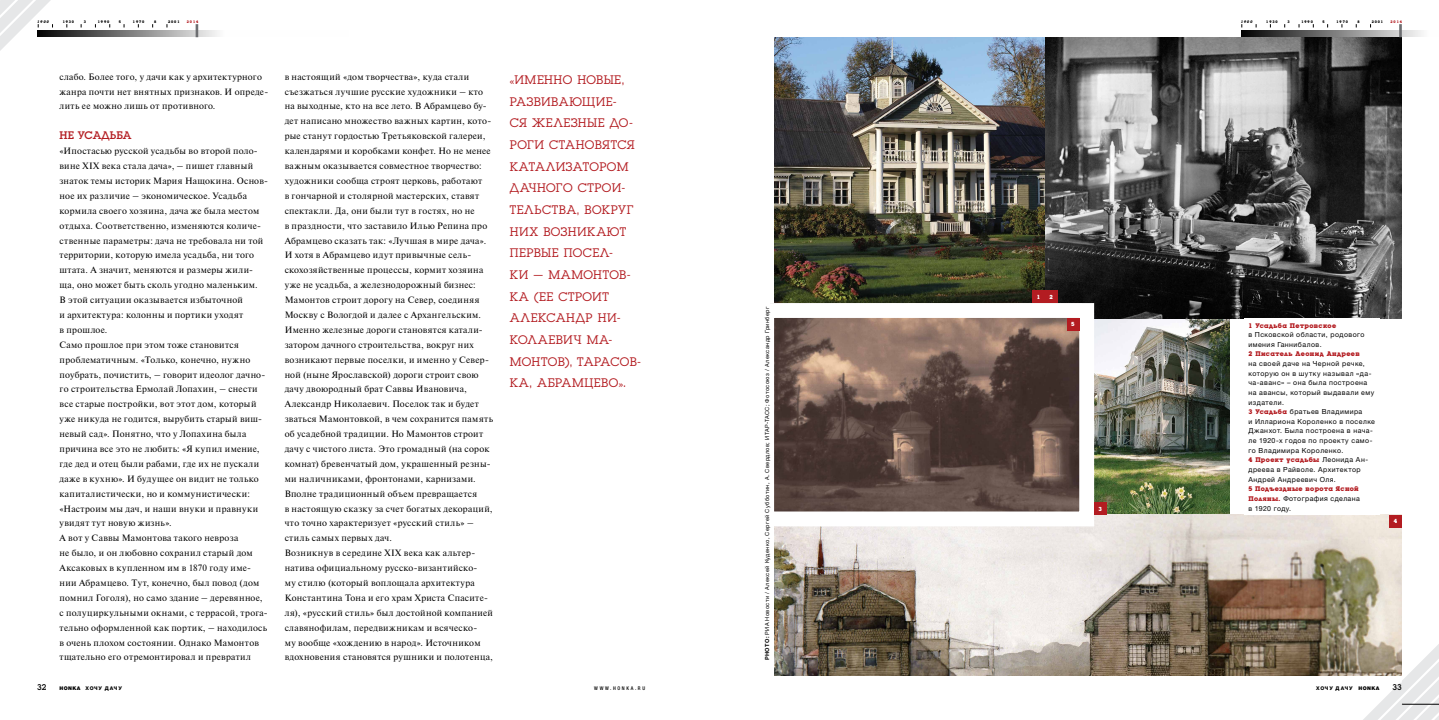
<style>
.page{position:relative;width:1439px;height:720px;background:#fff}
.page>*{position:absolute;margin:0;border:0;box-sizing:border-box;transform-origin:0 0}
.t1{font:12.95px/21.6px "Luga";letter-spacing:.04em;color:#b31c21}
.t2{font:11.46px "Luga";letter-spacing:.005em;color:#b31c21}
.t3{font:9.19px/14.9px "Newton";letter-spacing:.035em;color:#000}
.t4{font:8.66px "Luga";color:#000}
.t5{font:7px/9.6px "Helvetica Neue LTW1 G";letter-spacing:.065em;color:#000}
.t6{font:700 7px "Luga";letter-spacing:.055em;color:#b31c21}
.t7{font:700 6.12px "Luga";color:#fff}
.t8{font:5.6px "Helvetica Neue LTW1 G";letter-spacing:.07em;color:#000}
.t9{font:800 5.08px "Helvetica Neue LTW1 G";letter-spacing:.165em;color:#000}
.t10{font:500 condensed 5.08px "Helvetica Neue LTW1 G";letter-spacing:.325em;color:#000}
.t11{font:700 3.85px "Luga";letter-spacing:.235em;color:#000}
.t12{font:italic 700 3.85px "Luga";letter-spacing:.235em;color:#000}
.t13{font:700 3.85px "Luga";letter-spacing:.235em;color:#b31c21}
.s1{font-weight:700}
.s2{font-family:"Luga";font-weight:700;color:#b31c21}
.s3{font-family:"Helvetica Neue LTW1 G";font-weight:400;color:#000}
.s4{font-weight:900}
</style>
<div class="page">
<svg style="left:1368px;top:24px;width:18px;height:695px"></svg>
<img style="left:1094px;top:318px;width:135px;height:196px">
<img style="left:774px;top:514px;width:612px;height:161px">
<img style="left:1045px;top:37px;width:341px;height:281px">
<img style="left:774px;top:37px;width:271px;height:266px">
<img style="left:775px;top:319px;width:303px;height:191px">
<div style="left:1244px;top:318px;width:135px;height:196px;background:#fff"></div>
<div style="left:1032px;top:290px;width:13px;height:13px;background:#b31c21"></div>
<div style="left:1045px;top:290px;width:12px;height:13px;background:#b31c21"></div>
<div style="left:1067px;top:318px;width:12px;height:12px;background:#b31c21"></div>
<div style="left:1094px;top:502px;width:12px;height:12px;background:#b31c21"></div>
<svg style="left:1241px;top:30px;width:145px;height:7px"></svg>
<svg style="left:1386px;top:24px;width:53px;height:695px"></svg>
<svg style="left:45px;top:30px;width:173px;height:7px"></svg>
<svg style="left:0;top:0;width:45px;height:51px"></svg>
<svg style="left:196px;top:24px;width:2px;height:13px"></svg>
<p class="t12" style="left:37px;top:20px;width:13px">1900</p>
<p class="t11" style="left:63px;top:20px;width:13px">1930</p>
<p class="t11" style="left:84px;top:20px;width:4px">3</p>
<p class="t11" style="left:98px;top:20px;width:13px">1990</p>
<p class="t11" style="left:119px;top:20px;width:4px">5</p>
<p class="t11" style="left:133px;top:20px;width:13px">1970</p>
<p class="t11" style="left:154px;top:20px;width:4px">8</p>
<p class="t11" style="left:168px;top:20px;width:13px">2001</p>
<p class="t13" style="left:187px;top:20px;width:13px">2014</p>
<p class="t12" style="left:1240px;top:20px;width:13px">1900</p>
<p class="t11" style="left:1266px;top:20px;width:13px">1930</p>
<p class="t11" style="left:1287px;top:20px;width:4px">3</p>
<p class="t11" style="left:1301px;top:20px;width:13px">1990</p>
<p class="t11" style="left:1322px;top:20px;width:4px">5</p>
<p class="t11" style="left:1336px;top:20px;width:13px">1970</p>
<p class="t11" style="left:1357px;top:20px;width:4px">8</p>
<p class="t11" style="left:1371px;top:20px;width:13px">2001</p>
<p class="t13" style="left:1390px;top:20px;width:13px">2014</p>
<p class="t3" style="left:60px;top:69px;width:210px">слабо. Более того, у дачи как у архитектурного жанра почти нет внятных признаков. И опреде&shy;лить ее можно лишь от противного.</p>
<p class="t2" style="left:60px;top:130px;width:74px">НЕ УСАДЬБА</p>
<p class="t3" style="left:60px;top:143px;width:210px">«Ипостасью русской усадьбы во второй поло&shy;вине XIX века стала дача», – пишет главный знаток темы историк Мария Нащокина. Основ&shy;ное их различие – экономическое. Усадьба кормила своего хозяина, дача же была местом отдыха. Соответственно, изменяются количе&shy;ственные параметры: дача не требовала ни той территории, которую имела усадьба, ни того штата. А значит, меняются и размеры жили&shy;ща, оно может быть сколь угодно маленьким.<br>В этой ситуации оказывается избыточной<br>и -архитектура: колонны и портики уходят<br>в прошлое.<br>Само прошлое при этом тоже становится проблематичным. «Только, конечно, нужно поубрать, почистить, – говорит идеолог дачно&shy;го строительства Ермолай Лопахин, – снести все старые постройки, вот этот дом, который уже никуда не годится, вырубить старый виш&shy;невый сад». Понятно, что у Лопахина была причина все это не любить: «Я купил имение, где дед и отец были рабами, где их не пускали даже в кухню». И будущее он видит не только капиталистически, но и коммунистически: «Настроим мы дач, и наши внуки и правнуки увидят тут новую жизнь».<br>А вот у Саввы Мамонтова такого невроза<br>не было, и он любовно сохранил старый дом Аксаковых в купленном им в 1870 году име&shy;нии Абрамцево. Тут, конечно, был повод (дом помнил Гоголя), но само здание – деревянное, с полуциркульными окнами, с террасой, трога&shy;тельно оформленной как портик, – находилось в очень плохом состоянии. Однако Мамонтов тщательно его отремонтировал и превратил</p>
<p class="t3" style="left:285px;top:69px;width:210px">в настоящий «дом творчества», куда стали съезжаться лучшие русские художники – кто на выходные, кто на все лето. В Абрамцево бу&shy;дет написано множество важных картин, кото&shy;рые станут гордостью Третьяковской галереи, календарями и коробками конфет. Но не менее важным оказывается совместное творчество: художники сообща строят церковь, работают<br>в гончарной и столярной мастерских, ставят спектакли. Да, они были тут в гостях, но не<br>в праздности, что заставило Илью Репина про Абрамцево сказать так: «Лучшая в мире дача».<br>И хотя в Абрамцево идут привычные сель&shy;скохозяйственные процессы, кормит хозяина уже не усадьба, а железнодорожный бизнес:<br>Мамонтов строит дорогу на Север, соединяя Москву с Вологдой и далее с Архангельским.<br>Именно железные дороги становятся катали&shy;затором дачного строительства, вокруг них возникают первые поселки, и именно у Север&shy;ной (ныне Ярославской) дороги строит свою дачу двоюродный брат Саввы Ивановича, Александр Николаевич. Поселок так и будет зваться Мамонтовкой, в чем сохранится память об усадебной традиции. Но Мамонтов строит дачу с чистого листа. Это громадный (на сорок комнат) бревенчатый дом, украшенный резны&shy;ми наличниками, фронтонами, карнизами.<br>Вполне традиционный объем превращается<br>в настоящую сказку за счет богатых декораций, что точно характеризует «русский стиль» – стиль самых первых дач.<br>Возникнув в середине XIX века как альтер&shy;натива официальному русско-византийско-<br>му стилю (который воплощала архитектура Константина Тона и его храм Христа Спасите&shy;ля), «русский стиль» был достойной компанией славянофилам, передвижникам и всяческо-<br>му вообще «хождению в народ». Источником вдохновения становятся рушники и полотенца,</p>
<h1 class="t1" style="left:510px;top:69px;width:132px">«ИМЕННО НОВЫЕ,<br>РАЗВИВАЮЩИЕ-<br>СЯ ЖЕЛЕЗНЫЕ ДО-<br>РОГИ СТАНОВЯТСЯ<br>КАТАЛИЗАТОРОМ<br>ДАЧНОГО СТРОИ-<br>ТЕЛЬСТВА, ВОКРУГ<br>НИХ ВОЗНИКАЮТ<br>ПЕРВЫЕ ПОСЕЛ-<br>КИ – МАМОНТОВ-<br>КА (ЕЕ СТРОИТ<br>АЛЕКСАНДР НИ-<br>КОЛАЕВИЧ МА-<br>МОНТОВ), ТАРАСОВ-<br>КА, АБРАМЦЕВО».</h1>
<p class="t8" style="left:763px;top:660px;width:355px;rotate:-90deg"><span class="s1">PHOTO:</span> РИА Новости / Алексей Куденко, Сергей Субботин, А. Свердлов; ИТАР-ТАСС; Фотосоюз / Александр Гринберг</p>
<p class="t7" style="left:1037px;top:293px;width:5px">1</p>
<p class="t7" style="left:1049px;top:293px;width:5px">2</p>
<p class="t7" style="left:1071px;top:321px;width:5px">5</p>
<p class="t7" style="left:1098px;top:505px;width:5px">3</p>
<p class="t6" style="left:1248px;top:321px;width:89px">1 Усадьба Петровское</p>
<p class="t5" style="left:1248px;top:329px;width:118px">в Псковской области, родового имения Ганнибалов.</p>
<p class="t6" style="left:1248px;top:350px;width:113px">2 Писатель Леонид Андреев</p>
<p class="t5" style="left:1248px;top:358px;width:128px">на своей даче на Черной речке, которую он в шутку называл «да&shy;ча-аванс» – она была построена на авансы, который выдавали ему издатели.<br><span class="s2">3 Усадьба</span> братьев Владимира<br>и Иллариона Короленко в поселке<br>Джанхот. Была построена в нача&shy;ле 1920-х годов по проекту само&shy;го Владимира Короленко.</p>
<p class="t6" style="left:1248px;top:456px;width:121px">4 Проект усадьбы <span class="s3">Леонида Ан-</span></p>
<p class="t5" style="left:1248px;top:464px;width:114px">дреева в Райволе. Архитектор<br>Андрей Андреевич Оля.</p>
<p class="t6" style="left:1248px;top:485px;width:112px">5 Подъездные ворота Ясной</p>
<p class="t5" style="left:1248px;top:493px;width:113px"><span class="s2">Поляны.</span> Фотография сделана в 1920 году.</p>
<p class="t7" style="left:1393px;top:517px;width:5px">4</p>
<p class="t4" style="left:37px;top:682px;width:11px">32</p>
<p class="t9" style="left:60px;top:685px;width:64px"><span class="s4">HONKA</span> ХОЧУ ДАЧУ</p>
<p class="t10" style="left:594px;top:685px;width:52px">WWW.HONKA.RU</p>
<p class="t9" style="left:1316px;top:685px;width:65px">ХОЧУ ДАЧУ <span class="s4">HONKA</span></p>
<p class="t4" style="left:1392px;top:682px;width:11px">33</p>
</div>
